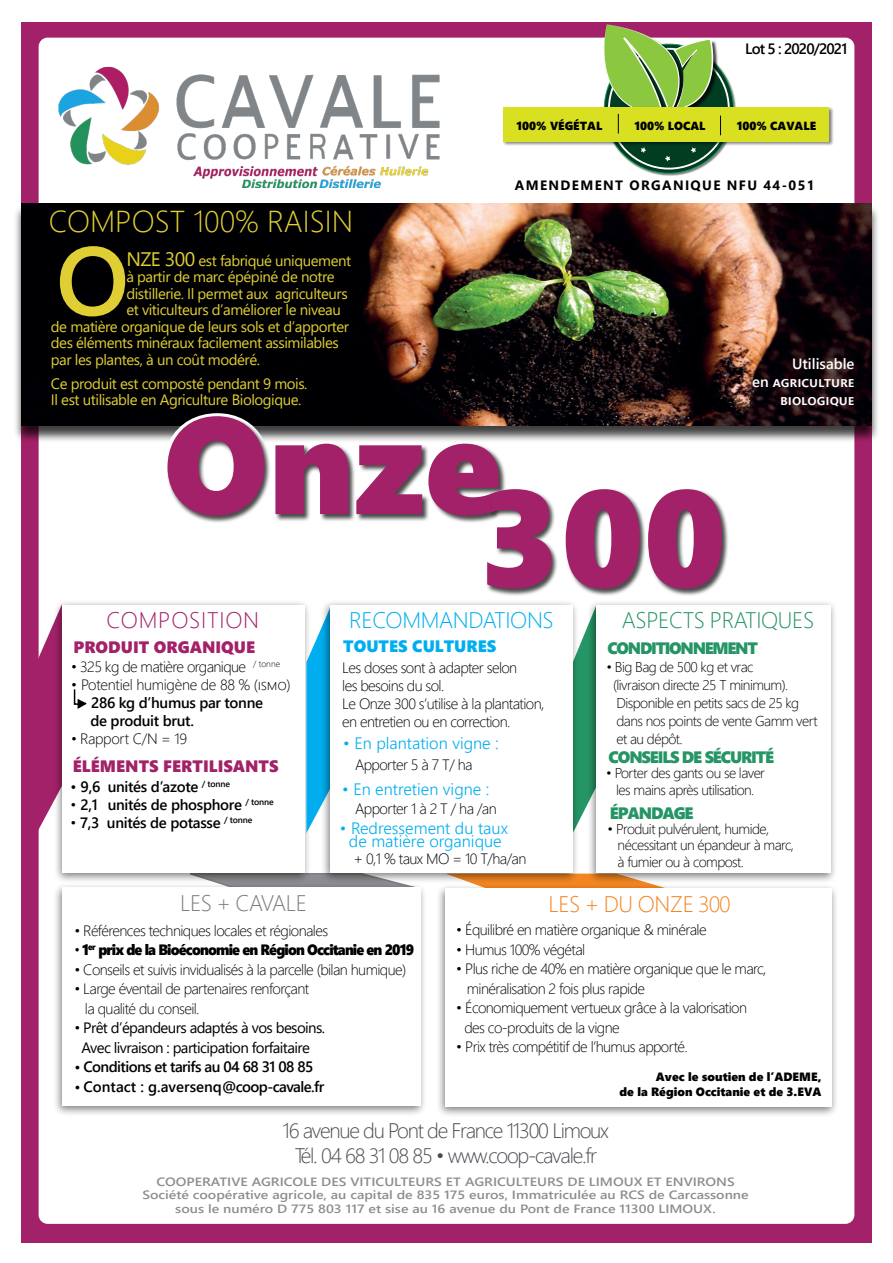
<style>
.page{position:relative;width:893px;height:1263px;background:#fff}
.page>*{position:absolute;margin:0;border:0;box-sizing:border-box;transform-origin:0 0}
.t1{font:600 97.2px "Segoe UI";color:#e0cf34}
.t2{font:300 30.15px "Segoe UI";color:#e0cf34}
.t3{font:300 22.5px "Segoe UI";letter-spacing:-.015em;color:#259565}
.t4{font:300 22.5px "Segoe UI";letter-spacing:-.015em;color:#00aeef}
.t5{font:300 22.5px "Segoe UI";letter-spacing:-.015em;color:#f38621}
.t6{font:300 22.5px "Segoe UI";letter-spacing:.035em;color:#a32168}
.t7{font:300 22.5px "Segoe UI";letter-spacing:-.015em;color:#7c7e81}
.t8{font:300 21px/25.2px "Segoe UI";letter-spacing:-.06em;color:#494b52;text-align:center}
.t9{font:300 16.5px/13.5px "Segoe UI";color:#00aeef;text-align:center}
.t10{font:16.5px "Segoe UI Black";letter-spacing:-.07em;color:#259565}
.t11{font:16.5px "Segoe UI Black";color:#a32168}
.t12{font:16.5px "Segoe UI Black";color:#00aeef}
.t13{font:300 15px/19.5px "Segoe UI";letter-spacing:-.04em;color:#000}
.t14{font:15px/16.5px "Segoe UI";letter-spacing:-.03em;color:#e0cf34}
.t15{font:600 15px/18px "Segoe UI";letter-spacing:-.02em;color:#000}
.t16{font:15px/19.5px "Segoe UI";letter-spacing:-.04em;color:#000;text-align:center}
.t17{font:15px "Segoe UI Black";letter-spacing:-.06em;color:#000;scale:.94 1}
.t18{font:300 15px "Segoe UI";letter-spacing:-.02em;color:#000}
.t19{font:600 15px "Segoe UI";color:#000}
.t20{font:600 15px "Segoe UI";letter-spacing:-.04em;color:#000}
.t21{font:600 15px "Segoe UI";letter-spacing:-.06em;color:#000}
.t22{font:600 14.85px/17.9px "Segoe UI";color:#fff;text-align:right}
.t23{font:300 14.25px/18px "Segoe UI";letter-spacing:-.04em;color:#000}
.t24{font:700 13.5px "Segoe UI";letter-spacing:.1em;color:#000}
.t25{font:600 12px/13.5px "Segoe UI";color:#8b8d90;text-align:center;scale:1.18 1}
.t26{font:12px/14.4px "Segoe UI Black";color:#000;text-align:right}
.t27{font:11.7px "Segoe UI Black";color:#000}
.s1{font-size:19.5px}
.s2{font-weight:400}
.s3{font-weight:300}
.s4{font-family:"Segoe UI";font-weight:300}
</style>
<div class="page">
<div style="left:21px;top:22px;width:851px;height:1221px;background:#a32168"></div>
<div style="left:39px;top:38px;width:815px;height:1186px;background:#fff;border-radius:9px"></div>
<img style="left:58px;top:66px;width:382px;height:123px">
<div style="left:13px;top:204px;width:867px;height:239px;background:#000;opacity:.75"></div>
<img style="left:21px;top:204px;width:851px;height:222px">
<div style="left:486px;top:488px;width:243px;height:108px;background:#000;opacity:.71"></div>
<svg style="left:158px;top:408px;width:564px;height:181px"></svg>
<div style="left:502px;top:106px;width:332px;height:40px;background:#000;opacity:.5"></div>
<div style="left:503px;top:107px;width:326px;height:34px;background:#d9e021"></div>
<svg style="left:585px;top:24px;width:156px;height:152px"></svg>
<div style="left:435px;top:883px;width:403px;height:234px;background:#000;opacity:.5"></div>
<div style="left:446px;top:889px;width:386px;height:218px;background:#fff"></div>
<div style="left:52px;top:882px;width:376px;height:235px;background:#000;opacity:.5"></div>
<div style="left:63px;top:888px;width:358px;height:218px;background:#fff"></div>
<svg style="left:38px;top:604px;width:15px;height:229px"></svg>
<div style="left:53px;top:599px;width:258px;height:285px;background:#000;opacity:.5"></div>
<div style="left:63px;top:605px;width:242px;height:268px;background:#fff"></div>
<svg style="left:579px;top:628px;width:8px;height:193px;background:#389e72"></svg>
<svg style="left:306px;top:604px;width:14px;height:229px"></svg>
<div style="left:320px;top:599px;width:259px;height:285px;background:#000;opacity:.5"></div>
<div style="left:330px;top:605px;width:243px;height:268px;background:#fff"></div>
<svg style="left:73px;top:689px;width:14px;height:20px"></svg>
<div style="left:587px;top:600px;width:251px;height:284px;background:#000;opacity:.5"></div>
<div style="left:597px;top:605px;width:234px;height:268px;background:#fff"></div>
<p class="t21" style="left:745px;top:35px;width:104px">Lot 5 : 2020/2021</p>
<p class="t27" style="left:517px;top:117px;width:87px">100% VÉGÉTAL</p>
<p class="t27" style="left:634px;top:117px;width:73px">100% LOCAL</p>
<p class="t27" style="left:737px;top:117px;width:81px">100% CAVALE</p>
<h2 class="t2" style="left:49px;top:193px;width:306px">COMPOST 100% RAISIN</h2>
<h1 class="t1" style="left:56px;top:189px;width:75px">O</h1>
<p class="t14" style="left:126px;top:251px;width:226px"><span class="s1">NZE 300</span> est fabriqué uniquement</p>
<p class="t14" style="left:126px;top:267px;width:210px">à partir de marc épépiné de notre</p>
<p class="t14" style="left:126px;top:284px;width:223px">distillerie. Il permet aux agriculteurs</p>
<p class="t14" style="left:126px;top:300px;width:216px">et viticulteurs d’améliorer le niveau</p>
<p class="t14" style="left:51px;top:317px;width:300px">de matière organique de leurs sols et d’apporter</p>
<p class="t14" style="left:51px;top:333px;width:289px">des éléments minéraux facilement assimilables</p>
<p class="t14" style="left:51px;top:350px;width:211px">par les plantes, à un coût modéré.</p>
<p class="t14" style="left:51px;top:374px;width:258px">Ce produit est composté pendant 9 mois.<br>Il est utilisable en Agriculture Biologique.</p>
<p class="t24" style="left:515px;top:172px;width:301px">AMENDEMENT ORGANIQUE NFU 44-051</p>
<p class="t22" style="left:752px;top:354px;width:104px">Utilisable<br>en agriculture biologique</p>
<h3 class="t6" style="left:107px;top:599px;width:154px">COMPOSITION</h3>
<p class="t11" style="left:74px;top:635px;width:183px">PRODUIT ORGANIQUE</p>
<p class="t13" style="left:71px;top:655px;width:210px">• 325 kg de matière organique <sup>/</sup> <sup>tonne</sup></p>
<p class="t18" style="left:71px;top:670px;width:221px">• Potentiel humigène de 88 % (ismo)</p>
<p class="t15" style="left:90px;top:692px;width:174px">286 kg d’humus par tonne de produit brut.</p>
<p class="t18" style="left:71px;top:724px;width:117px">• Rapport C/N = 19</p>
<p class="t11" style="left:73px;top:754px;width:207px">ÉLÉMENTS FERTILISANTS</p>
<p class="t15" style="left:70px;top:777px;width:161px"><span class="s2">•</span> 9,6 unités d’azote <sup>/</sup> <sup>tonne</sup></p>
<p class="t15" style="left:70px;top:795px;width:205px"><span class="s3">•</span> 2,1 unités de phosphore <sup>/</sup> <sup>tonne</sup></p>
<p class="t15" style="left:70px;top:813px;width:183px"><span class="s3">•</span> 7,3 unités de potasse <sup>/</sup> <sup>tonne</sup></p>
<h3 class="t4" style="left:349px;top:599px;width:206px">RECOMMANDATIONS</h3>
<p class="t12" style="left:343px;top:635px;width:154px">TOUTES CULTURES</p>
<p class="t13" style="left:342px;top:657px;width:204px;line-height:18px">Les doses sont à adapter selon<br>les besoins du sol.<br>Le Onze 300 s’utilise à la plantation, en entretien ou en correction.</p>
<p class="t23" style="left:613px;top:656px;width:206px;text-indent:-7px">• Big Bag de 500 kg et vrac<br>(livraison directe 25 T minimum).<br>Disponible en petits sacs de 25 kg dans nos points de vente Gamm vert et au dépôt.</p>
<h3 class="t3" style="left:622px;top:599px;width:194px">ASPECTS PRATIQUES</h3>
<p class="t10" style="left:608px;top:636px;width:152px">CONDITIONNEMENT</p>
<p class="t9" style="left:343px;top:735px;width:157px">• En plantation vigne :</p>
<p class="t10" style="left:609px;top:745px;width:167px">CONSEILS DE SÉCURITÉ</p>
<p class="t13" style="left:355px;top:754px;width:119px">Apporter 5 à 7 T/ ha</p>
<p class="t23" style="left:606px;top:763px;width:160px;line-height:16.5px;text-align:center">• Porter des gants ou se laver les mains après utilisation.</p>
<p class="t9" style="left:342px;top:781px;width:149px">• En entretien vigne :</p>
<p class="t13" style="left:355px;top:797px;width:143px">Apporter 1 à 2 T / ha /an</p>
<p class="t9" style="left:340px;top:819px;width:170px">• Redressement du taux de matière organique</p>
<p class="t13" style="left:353px;top:847px;width:174px">+ 0,1 % taux MO = 10 T/ha/an</p>
<p class="t10" style="left:610px;top:801px;width:85px">ÉPANDAGE</p>
<p class="t23" style="left:618px;top:819px;width:178px;line-height:16.5px;text-indent:-10px">• Produit pulvérulent, humide, nécessitant un épandeur à marc, à fumier ou à compost.</p>
<h3 class="t7" style="left:180px;top:881px;width:129px">LES + CAVALE</h3>
<p class="t13" style="left:74px;top:919px;width:255px">• Références techniques locales et régionales</p>
<p class="t17" style="left:74px;top:939px;width:363px"><span class="s4">•</span> 1<sup>er</sup> prix de la Bioéconomie en Région Occitanie en 2019</p>
<p class="t13" style="left:74px;top:958px;width:333px">• Conseils et suivis invidualisés à la parcelle (bilan humique)</p>
<p class="t13" style="left:85px;top:977px;width:226px;text-indent:-11px">• Large éventail de partenaires renforçant la qualité du conseil.</p>
<p class="t16" style="left:74px;top:1017px;width:252px"><span class="s3">•</span> Prêt d’épandeurs adaptés à vos besoins.<br>Avec livraison : participation forfaitaire</p>
<p class="t20" style="left:74px;top:1053px;width:241px">• Conditions et tarifs au 04 68 31 08 85</p>
<p class="t19" style="left:74px;top:1072px;width:251px">• Contact : g.aversenq@coop-cavale.fr</p>
<h3 class="t5" style="left:548px;top:882px;width:184px">LES + DU ONZE 300</h3>
<p class="t13" style="left:456px;top:918px;width:252px">• Équilibré en matière organique &amp; minérale</p>
<p class="t13" style="left:456px;top:938px;width:131px">• Humus 100% végétal</p>
<p class="t13" style="left:467px;top:957px;width:301px;text-indent:-11px">• Plus riche de 40% en matière organique que le marc, minéralisation 2 fois plus rapide</p>
<p class="t13" style="left:464px;top:996px;width:284px;text-indent:-8px">• Économiquement vertueux grâce à la valorisation des co-produits de la vigne</p>
<p class="t13" style="left:456px;top:1035px;width:233px">• Prix très compétitif de l’humus apporté.</p>
<p class="t26" style="left:620px;top:1069px;width:203px">Avec le soutien de l’ADEME,<br>de la Région Occitanie et de 3.EVA</p>
<h3 class="t8" style="left:282px;top:1116px;width:328px">16 avenue du Pont de France 11300 Limoux<br>Tél. 04 68 31 08 85 • www.coop-cavale.fr</h3>
<p class="t25" style="left:142px;top:1174px;width:515px">COOPERATIVE AGRICOLE DES VITICULTEURS ET AGRICULTEURS DE LIMOUX ET ENVIRONS<br>Société coopérative agricole, au capital de 835 175 euros, Immatriculée au RCS de Carcassonne sous le numéro D 775 803 117 et sise au 16 avenue du Pont de France 11300 LIMOUX.</p>
</div>
